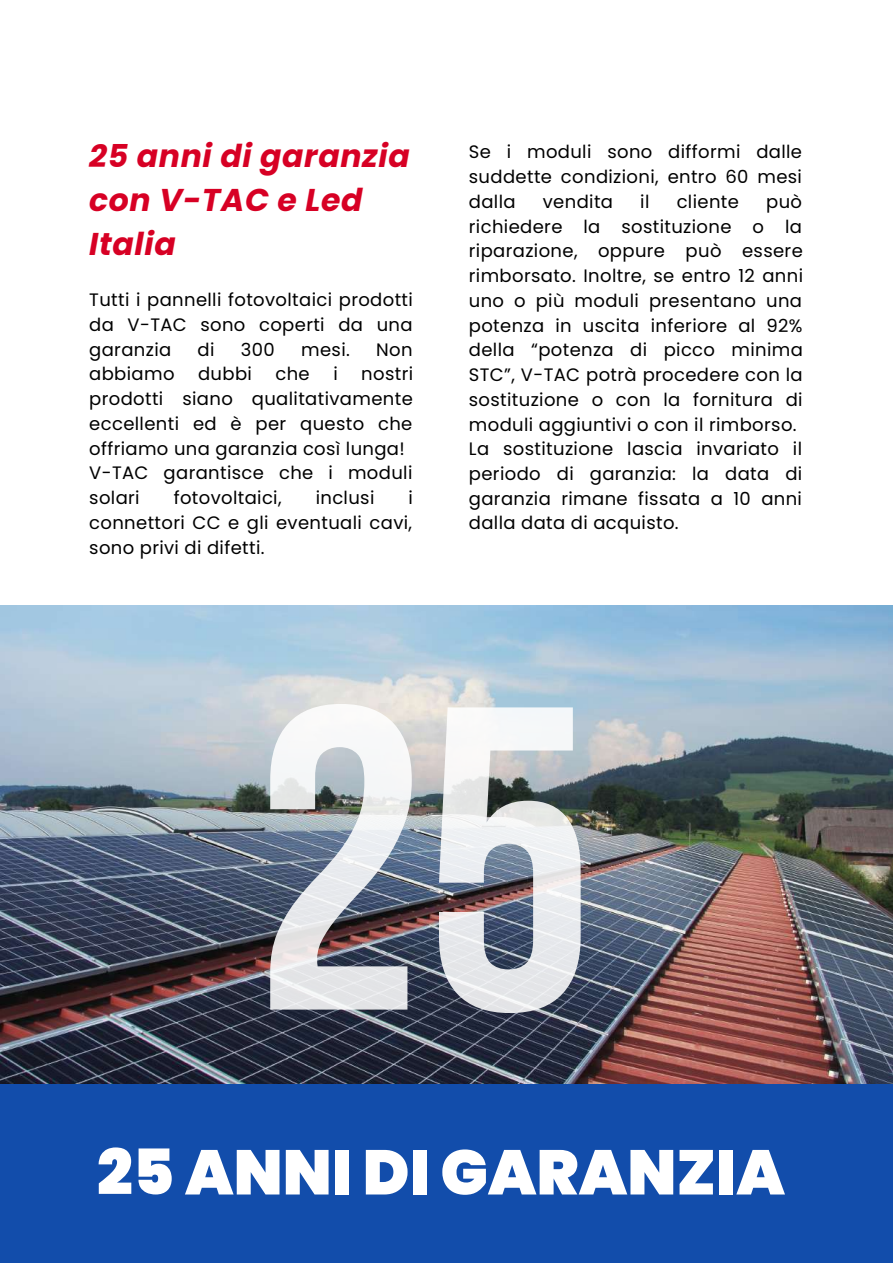
<style>
.page{position:relative;width:893px;height:1264px;background:#fff}
.page>*{position:absolute;margin:0;border:0;box-sizing:border-box;transform-origin:0 0}
.t1{font:431.4px "Bebas Neue Cyrillic";color:#fff}
.t2{font:900 63px "Poppins";color:#fff}
.t3{font:italic 700 31.5px/43.8px "Poppins";letter-spacing:.02em;color:#d70024}
.t4{font:18px/24.8px "Poppins";letter-spacing:.02em;color:#000;text-align:justify}
</style>
<div class="page">
<div style="left:0;top:1083px;width:892px;height:179px;background:#124dab"></div>
<img style="left:0;top:606px;width:892px;height:477px">
<h3 class="t3" style="left:89px;top:134px;width:322px">25 anni di garanzia con V-TAC e Led<br>Italia</h3>
<p class="t4" style="left:89px;top:287px;width:325px">Tutti i pannelli fotovoltaici prodotti da V-TAC sono coperti da una garanzia</p>
<p class="t4" style="left:198px;top:337px;width:18px">di</p>
<p class="t4" style="left:241px;top:337px;width:35px">300</p>
<p class="t4" style="left:301px;top:337px;width:50px">mesi.</p>
<p class="t4" style="left:376px;top:337px;width:38px">Non</p>
<p class="t4" style="left:89px;top:361px;width:325px;text-align:left;text-indent:272px">nostri prodotti siano qualitativamente eccellenti ed è per questo che offriamo una garanzia così lunga!<br>V-TAC garantisce che i moduli solari</p>
<p class="t4" style="left:89px;top:361px;width:87px">abbiamo</p>
<p class="t4" style="left:198px;top:361px;width:55px">dubbi</p>
<p class="t4" style="left:275px;top:361px;width:36px">che</p>
<p class="t4" style="left:333px;top:361px;width:6px">i</p>
<p class="t4" style="left:174px;top:485px;width:109px">fotovoltaici,</p>
<p class="t4" style="left:315px;top:485px;width:60px">inclusi</p>
<p class="t4" style="left:89px;top:485px;width:325px;text-indent:319px">i connettori CC e gli eventuali cavi, sono privi di difetti.</p>
<p class="t4" style="left:469px;top:140px;width:335px">Se i moduli sono difformi dalle suddette condizioni, entro 60 mesi dalla</p>
<p class="t4" style="left:469px;top:189px;width:335px;text-align:left;text-indent:297px">può richiedere la sostituzione o la riparazione, oppure può essere rimborsato. Inoltre, se entro 12 anni uno o più moduli presentano una potenza in uscita inferiore al 92% della “potenza di picco minima<br>STC”, V-TAC potrà procedere con la sostituzione o con la fornitura di moduli aggiuntivi o con il rimborso.<br>La sostituzione lascia invariato il periodo di garanzia: la data di garanzia rimane fissata a 10 anni dalla data di acquisto.</p>
<p class="t4" style="left:543px;top:189px;width:72px">vendita</p>
<p class="t4" style="left:640px;top:189px;width:11px">il</p>
<p class="t4" style="left:676px;top:189px;width:64px">cliente</p>
<h1 class="t1" style="left:253px;top:686px;width:343px">25</h1>
<h2 class="t2" style="left:97px;top:1128px;width:689px">25 ANNI DI GARANZIA</h2>
</div>
